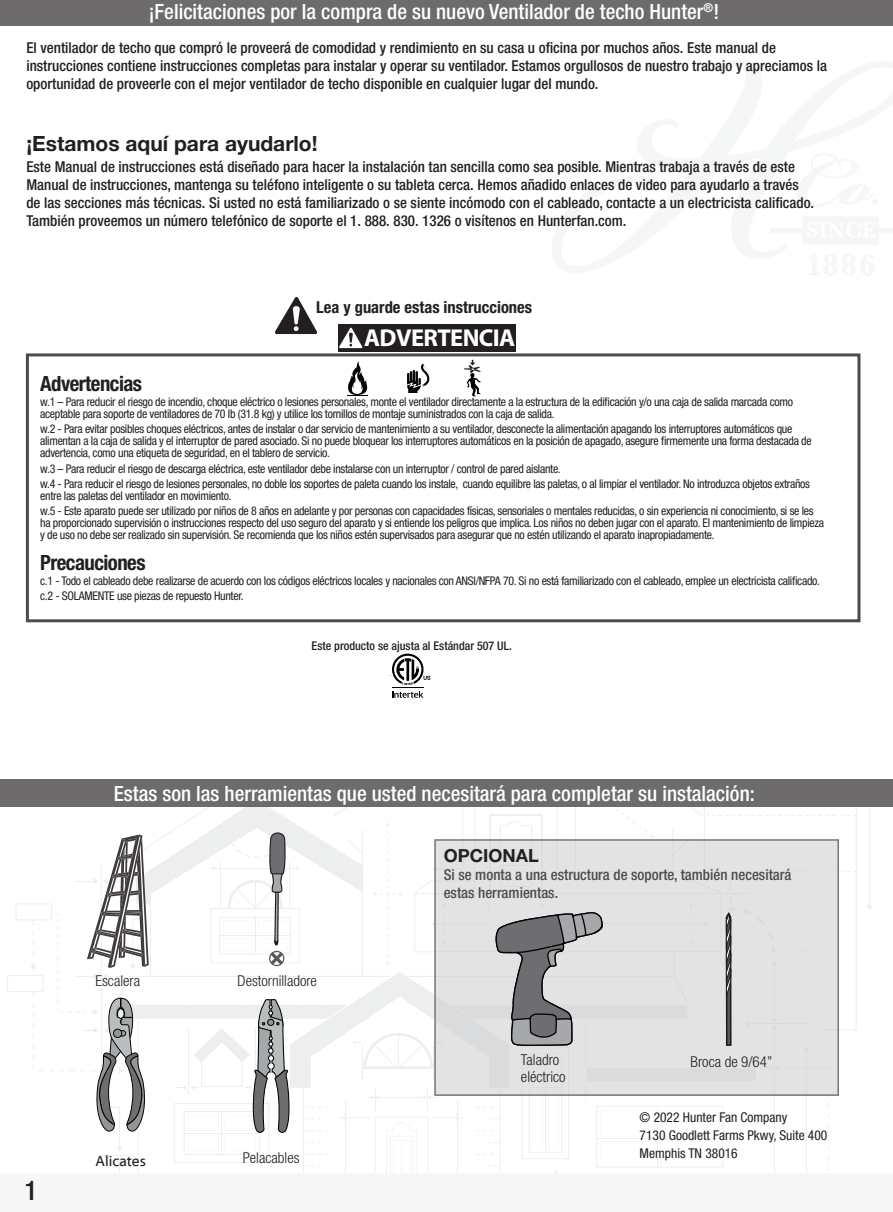
<style>
.page{position:relative;width:893px;height:1212px;background:#fff}
.page>*{position:absolute;margin:0;border:0;box-sizing:border-box;transform-origin:0 0}
.t1{font:500 condensed 27px "Helvetica Neue LT Std";color:#231f20}
.t2{font:700 24.45px "Myriad Pro";letter-spacing:-.025em;color:#fff}
.t3{font:500 condensed 21px "Helvetica Neue LT Std";color:#fff}
.t4{font:700 21px "Helvetica Neue LT Std";color:#231f20}
.t5{font:700 condensed 21px "Helvetica Neue LT Std";letter-spacing:-.025em;color:#231f20}
.t6{font:700 18px "Helvetica Neue LT Std";color:#231f20}
.t7{font:700 condensed 16.5px "Helvetica Neue LT Std";color:#231f20}
.t8{font:500 condensed 15px/18px "Helvetica Neue LT Std";color:#231f20}
.t9{font:500 condensed 15px/18px "Helvetica Neue LT Std";color:#4b4c4d}
.instruction{font:300 condensed 15px "Helvetica Neue LT Std";color:#231f20}
.instruction-2{font:15px "Myriad Web Pro";color:#231f20}
.t10{font:condensed 13.5px "Helvetica Neue LT Std";color:#231f20}
.t11{font:condensed 12px/12px "Helvetica Neue LT Std";letter-spacing:-.025em;color:#231f20}
.t12{font:500 condensed 12px "Helvetica Neue LT Std";color:#231f20}
</style>
<div class="page">
<hr style="left:869px;top:807px;width:1px;height:99px;background:#e4e5e6">
<svg style="left:867px;top:905px;width:5px;height:5px"></svg>
<svg style="left:7px;top:807px;width:850px;height:366px"></svg>
<div style="left:0;top:0;width:893px;height:25px;background:#6e6b6c"></div>
<div style="left:0;top:780px;width:893px;height:27px;background:#6e6b6c"></div>
<div style="left:0;top:1173px;width:893px;height:39px;background:#f7f7f8"></div>
<div style="left:26px;top:353px;width:834px;height:269px;border:3px solid #4b4c4d"></div>
<div style="left:338px;top:324px;width:178px;height:28px;background:#231f20"></div>
<svg style="left:339px;top:327px;width:24px;height:21px"></svg>
<svg style="left:275px;top:297px;width:42px;height:37px"></svg>
<svg style="left:404px;top:364px;width:26px;height:29px"></svg>
<svg style="left:347px;top:361px;width:21px;height:35px"></svg>
<svg style="left:464px;top:360px;width:17px;height:36px"></svg>
<svg style="left:392px;top:691px;width:31px;height:7px"></svg>
<hr style="left:392px;top:687px;width:31px;height:1px;background:#000">
<svg style="left:389px;top:654px;width:41px;height:31px"></svg>
<div style="left:385px;top:676px;width:7px;height:8px;background:#fff"></div>
<h3 class="t3" style="left:149px;top:-1px;width:572px">¡Felicitaciones por la compra de su nuevo Ventilador de techo Hunter<sup>®</sup>!</h3>
<p class="t8" style="left:26px;top:39px;width:802px">El ventilador de techo que compró le proveerá de comodidad y rendimiento en su casa u oficina por muchos años. Este manual de instrucciones contiene instrucciones completas para instalar y operar su ventilador. Estamos orgullosos de nuestro trabajo y apreciamos la oportunidad de proveerle con el mejor ventilador de techo disponible en cualquier lugar del mundo.</p>
<p class="t4" style="left:26px;top:131px;width:293px">¡Estamos aquí para ayudarlo!</p>
<p class="t8" style="left:26px;top:158px;width:789px">Este Manual de instrucciones está diseñado para hacer la instalación tan sencilla como sea posible. Mientras trabaja a través de este Manual de instrucciones, mantenga su teléfono inteligente o su tableta cerca. Hemos añadido enlaces de video para ayudarlo a través de las secciones más técnicas. Si usted no está familiarizado o se siente incómodo con el cableado, contacte a un electricista calificado.<br>También proveemos un número telefónico de soporte el 1. 888. 830. 1326 o visítenos en Hunterfan.com.</p>
<p class="t7" style="left:316px;top:297px;width:217px">Lea y guarde estas instrucciones</p>
<p class="t2" style="left:364px;top:322px;width:153px">ADVERTENCIA</p>
<p class="t5" style="left:40px;top:371px;width:104px">Advertencias</p>
<p class="t11" style="left:40px;top:396px;width:754px">w.1 – Para reducir el riesgo de incendio, choque eléctrico o lesiones personales, monte el ventilador directamente a la estructura de la edificación y/o una caja de salida marcada como aceptable para soporte de ventiladores de 70 lb (31.8 kg) y utilice los tornillos de montaje suministrados con la caja de salida.</p>
<p class="t11" style="left:40px;top:423px;width:773px">w.2 - Para evitar posibles choques eléctricos, antes de instalar o dar servicio de mantenimiento a su ventilador, desconecte la alimentación apagando los interruptores automáticos que alimentan a la caja de salida y el interruptor de pared asociado. Si no puede bloquear los interruptores automáticos en la posición de apagado, asegure firmemente una forma destacada de advertencia, como una etiqueta de seguridad, en el tablero de servicio.</p>
<p class="t11" style="left:40px;top:462px;width:522px">w.3 – Para reducir el riesgo de descarga eléctrica, este ventilador debe instalarse con un interruptor / control de pared aislante.</p>
<p class="t11" style="left:40px;top:477px;width:771px">w.4 - Para reducir el riesgo de lesiones personales, no doble los soportes de paleta cuando los instale, cuando equilibre las paletas, o al limpiar el ventilador. No introduzca objetos extraños entre las paletas del ventilador en movimiento.</p>
<p class="t11" style="left:40px;top:505px;width:785px">w.5 - Este aparato puede ser utilizado por niños de 8 años en adelante y por personas con capacidades físicas, sensoriales o mentales reducidas, o sin experiencia ni conocimiento, si se les ha proporcionado supervisión o instrucciones respecto del uso seguro del aparato y si entiende los peligros que implica. Los niños no deben jugar con el aparato. El mantenimiento de limpieza y de uso no debe ser realizado sin supervisión. Se recomienda que los niños estén supervisados para asegurar que no estén utilizando el aparato inapropiadamente.</p>
<p class="t5" style="left:40px;top:549px;width:107px">Precauciones</p>
<p class="t11" style="left:40px;top:574px;width:781px">c.1 - Todo el cableado debe realizarse de acuerdo con los códigos eléctricos locales y nacionales con ANSI/NFPA 70. Si no está familiarizado con el cableado, emplee un electricista calificado.</p>
<p class="t11" style="left:40px;top:590px;width:205px">c.2 - SOLAMENTE use piezas de repuesto Hunter.</p>
<p class="t12" style="left:312px;top:639px;width:202px">Este producto se ajusta al Estándar 507 UL.</p>
<h3 class="t3" style="left:114px;top:781px;width:642px">Estas son las herramientas que usted necesitará para completar su instalación:</h3>
<p class="instruction" style="left:95px;top:972px;width:46px">Escalera</p>
<p class="instruction" style="left:238px;top:972px;width:81px">Destornilladore</p>
<p class="t1" style="left:25px;top:1174px;width:14px">1</p>
<p class="instruction-2" style="left:96px;top:1152px;width:52px">Alicates</p>
<p class="instruction" style="left:243px;top:1149px;width:58px">Pelacables</p>
<p class="t6" style="left:444px;top:845px;width:97px">OPCIONAL</p>
<p class="t9" style="left:444px;top:865px;width:349px">Si se monta a una estructura de soporte, también necesitará estas herramientas.</p>
<p class="instruction" style="left:521px;top:1051px;width:40px">Taladro</p>
<p class="instruction" style="left:691px;top:1053px;width:83px">Broca de 9/64”</p>
<p class="instruction" style="left:521px;top:1068px;width:46px">eléctrico</p>
<p class="t10" style="left:640px;top:1109px;width:149px">© 2022 Hunter Fan Company</p>
<p class="t10" style="left:640px;top:1127px;width:189px">7130 Goodlett Farms Pkwy, Suite 400</p>
<p class="t10" style="left:640px;top:1145px;width:100px">Memphis TN 38016</p>
</div>
